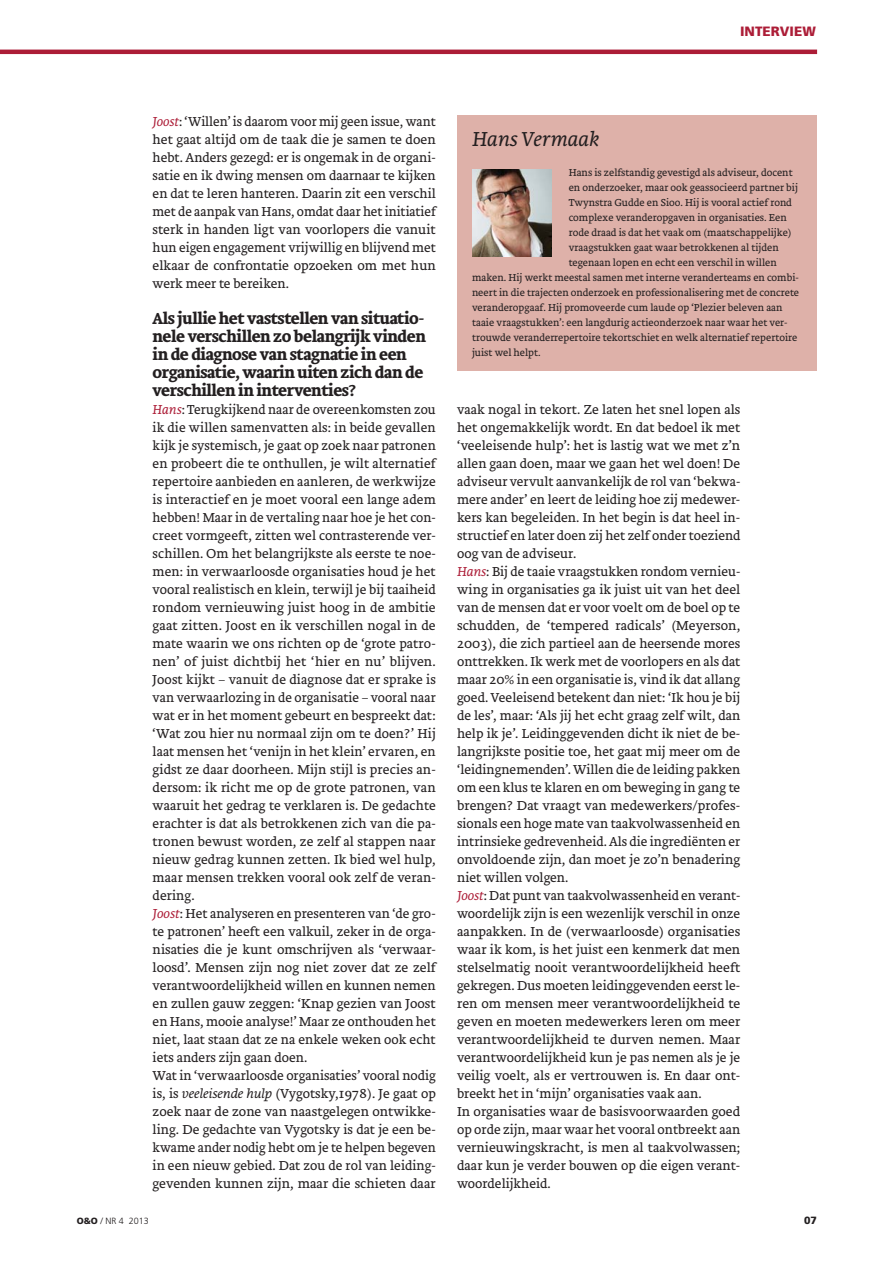
<style>
.page{position:relative;width:893px;height:1263px;background:#fff}
.page>*{position:absolute;margin:0;border:0;box-sizing:border-box;transform-origin:0 0}
.t1{font:italic 300 21px "Brioni Text Std";color:#231f20}
.t2{font:700 16.5px/18px "Brioni Text Std";letter-spacing:-.025em;color:#231f20}
.t3{font:300 13.5px/18px "Brioni Text Std";color:#231f20}
.t4{font:900 13.5px "Frutiger LT Std";color:#ac1d37}
.t5{font:300 10.5px "Brioni Text Std";color:#231f20}
.t6{font:900 10.5px "Frutiger LT Std";color:#231f20}
.t7{font:300 9px "Frutiger LT Std";color:#231f20}
.s1{font-style:italic;color:#ac1d37}
.s2{font-style:italic}
.s3{font-weight:900}
</style>
<div class="page">
<hr style="left:0;top:50px;width:817px;height:4px;background:#ac1d37">
<div style="left:457px;top:115px;width:359px;height:256px;background:#deb1a9"></div>
<img style="left:472px;top:169px;width:80px;height:87px">
<p class="t4" style="left:740px;top:23px;width:77px">INTERVIEW</p>
<p class="t3" style="left:153px;top:113px;width:285px;text-align:justify"><span class="s1">Joost</span>: ‘Willen’ is daarom voor mij geen issue, want het gaat altijd om de taak die je samen te doen hebt. Anders gezegd: er is ongemak in de organi&shy;satie en ik dwing mensen om daarnaar te kijken en dat te leren hanteren. Daarin zit een verschil met de aanpak van Hans, omdat daar het initiatief sterk in handen ligt van voorlopers die vanuit hun eigen engagement vrijwillig en blijvend met elkaar de confrontatie opzoeken om met hun werk meer te bereiken.</p>
<p class="t2" style="left:153px;top:310px;width:275px">Als jullie het vaststellen van situatio&shy;nele verschillen zo belangrijk vinden in de diagnose van stagnatie in een organisatie, waarin uiten zich dan de verschillen in interventies?</p>
<p class="t3" style="left:153px;top:401px;width:285px"><span class="s1">Hans</span>: Terugkijkend naar de overeenkomsten zou ik die willen samenvatten als: in beide gevallen kijk je systemisch, je gaat op zoek naar patronen en probeert die te onthullen, je wilt alternatief repertoire aanbieden en aanleren, de werkwijze is interactief en je moet vooral een lange adem hebben! Maar in de vertaling naar hoe je het con&shy;creet vormgeeft, zitten wel contrasterende ver&shy;schillen. Om het belangrijkste als eerste te noe&shy;men: in verwaarloosde organisaties houd je het vooral realistisch en klein, terwijl je bij taaiheid rondom vernieuwing juist hoog in de ambitie gaat zitten. Joost en ik verschillen nogal in de mate waarin we ons richten op de ‘grote patro&shy;nen’ of juist dichtbij het ‘hier en nu’ blijven.<br>Joost kijkt – vanuit de diagnose dat er sprake is van verwaarlozing in de organisatie – vooral naar wat er in het moment gebeurt en bespreekt dat: ‘Wat zou hier nu normaal zijn om te doen?’ Hij laat mensen het ‘venijn in het klein’ ervaren, en gidst ze daar doorheen. Mijn stijl is precies an&shy;dersom: ik richt me op de grote patronen, van waaruit het gedrag te verklaren is. De gedachte erachter is dat als betrokkenen zich van die pa&shy;tronen bewust worden, ze zelf al stappen naar nieuw gedrag kunnen zetten. Ik bied wel hulp, maar mensen trekken vooral ook zelf de veran&shy;dering.<br><span class="s1">Joost</span>: Het analyseren en presenteren van ‘de gro&shy;te patronen’ heeft een valkuil, zeker in de orga&shy;nisaties die je kunt omschrijven als ‘verwaar&shy;loosd’. Mensen zijn nog niet zover dat ze zelf verantwoordelijkheid willen en kunnen nemen en zullen gauw zeggen: ‘Knap gezien van Joost en Hans, mooie analyse!’ Maar ze onthouden het niet, laat staan dat ze na enkele weken ook echt iets anders zijn gaan doen.<br>Wat in ‘verwaarloosde organisaties’ vooral nodig is, is <span class="s2">veeleisende hulp</span> (Vygotsky,1978). Je gaat op zoek naar de zone van naastgelegen ontwikke&shy;ling. De gedachte van Vygotsky is dat je een be&shy;kwame ander nodig hebt om je te helpen begeven in een nieuw gebied. Dat zou de rol van leiding&shy;gevenden kunnen zijn, maar die schieten daar</p>
<p class="t3" style="left:457px;top:401px;width:285px">vaak nogal in tekort. Ze laten het snel lopen als het ongemakkelijk wordt. En dat bedoel ik met ‘veeleisende hulp’: het is lastig wat we met z’n allen gaan doen, maar we gaan het wel doen! De adviseur vervult aanvankelijk de rol van ‘bekwa&shy;mere ander’ en leert de leiding hoe zij medewer&shy;kers kan begeleiden. In het begin is dat heel in&shy;structief en later doen zij het zelf onder toeziend oog van de adviseur.<br><span class="s1">Hans</span>: Bij de taaie vraagstukken rondom vernieu&shy;wing in organisaties ga ik juist uit van het deel van de mensen dat er voor voelt om de boel op te schudden, de ‘tempered radicals’ (Meyerson, 2003), die zich partieel aan de heersende mores onttrekken. Ik werk met de voorlopers en als dat maar 20% in een organisatie is, vind ik dat allang goed. Veeleisend betekent dan niet: ‘Ik hou je bij de les’, maar: ‘Als jij het echt graag zelf wilt, dan help ik je’. Leidinggevenden dicht ik niet de be&shy;langrijkste positie toe, het gaat mij meer om de ‘leidingnemenden’. Willen die de leiding pakken om een klus te klaren en om beweging in gang te brengen? Dat vraagt van medewerkers/profes&shy;sionals een hoge mate van taakvolwassenheid en intrinsieke gedrevenheid. Als die ingrediënten er onvoldoende zijn, dan moet je zo’n benadering niet willen volgen.<br><span class="s1">Joost</span>: Dat punt van taakvolwassenheid en verant&shy;woordelijk zijn is een wezenlijk verschil in onze aanpakken. In de (verwaarloosde) organisaties waar ik kom, is het juist een kenmerk dat men stelselmatig nooit verantwoordelijkheid heeft gekregen. Dus moeten leidinggevenden eerst le&shy;ren om mensen meer verantwoordelijkheid te geven en moeten medewerkers leren om meer verantwoordelijkheid te durven nemen. Maar verantwoordelijkheid kun je pas nemen als je je veilig voelt, als er vertrouwen is. En daar ont&shy;breekt het in ‘mijn’ organisaties vaak aan.<br>In organisaties waar de basisvoorwaarden goed op orde zijn, maar waar het vooral ontbreekt aan vernieuwingskracht, is men al taakvolwassen; daar kun je verder bouwen op die eigen verant&shy;woordelijkheid.</p>
<h1 class="t1" style="left:472px;top:126px;width:129px">Hans Vermaak</h1>
<p class="t5" style="left:569px;top:166px;width:226px">Hans is zelfstandig gevestigd als adviseur, docent</p>
<p class="t5" style="left:569px;top:181px;width:231px">en onderzoeker, maar ook geassocieerd partner bij</p>
<p class="t5" style="left:569px;top:196px;width:225px">Twynstra Gudde en Sioo. Hij is vooral actief rond</p>
<p class="t5" style="left:569px;top:211px;width:220px">complexe veranderopgaven in organisaties. Een</p>
<p class="t5" style="left:569px;top:226px;width:224px">rode draad is dat het vaak om (maatschappelijke)</p>
<p class="t5" style="left:569px;top:241px;width:212px">vraagstukken gaat waar betrokkenen al tijden</p>
<p class="t5" style="left:569px;top:256px;width:210px">tegenaan lopen en echt een verschil in willen</p>
<p class="t5" style="left:472px;top:271px;width:328px">maken. Hij werkt meestal samen met interne veranderteams en combi-</p>
<p class="t5" style="left:472px;top:286px;width:329px">neert in die trajecten onderzoek en professionalisering met de concrete</p>
<p class="t5" style="left:472px;top:301px;width:312px">veranderopgaaf. Hij promoveerde cum laude op ‘Plezier beleven aan</p>
<p class="t5" style="left:472px;top:316px;width:317px">taaie vraagstukken’: een langdurig actieonderzoek naar waar het ver-</p>
<p class="t5" style="left:472px;top:331px;width:327px">trouwde veranderrepertoire tekortschiet en welk alternatief repertoire</p>
<p class="t5" style="left:472px;top:346px;width:70px">juist wel helpt.</p>
<p class="t7" style="left:77px;top:1216px;width:74px"><span class="s3">O&amp;O</span> / NR 4 2013</p>
<p class="t6" style="left:804px;top:1214px;width:14px">07</p>
</div>
